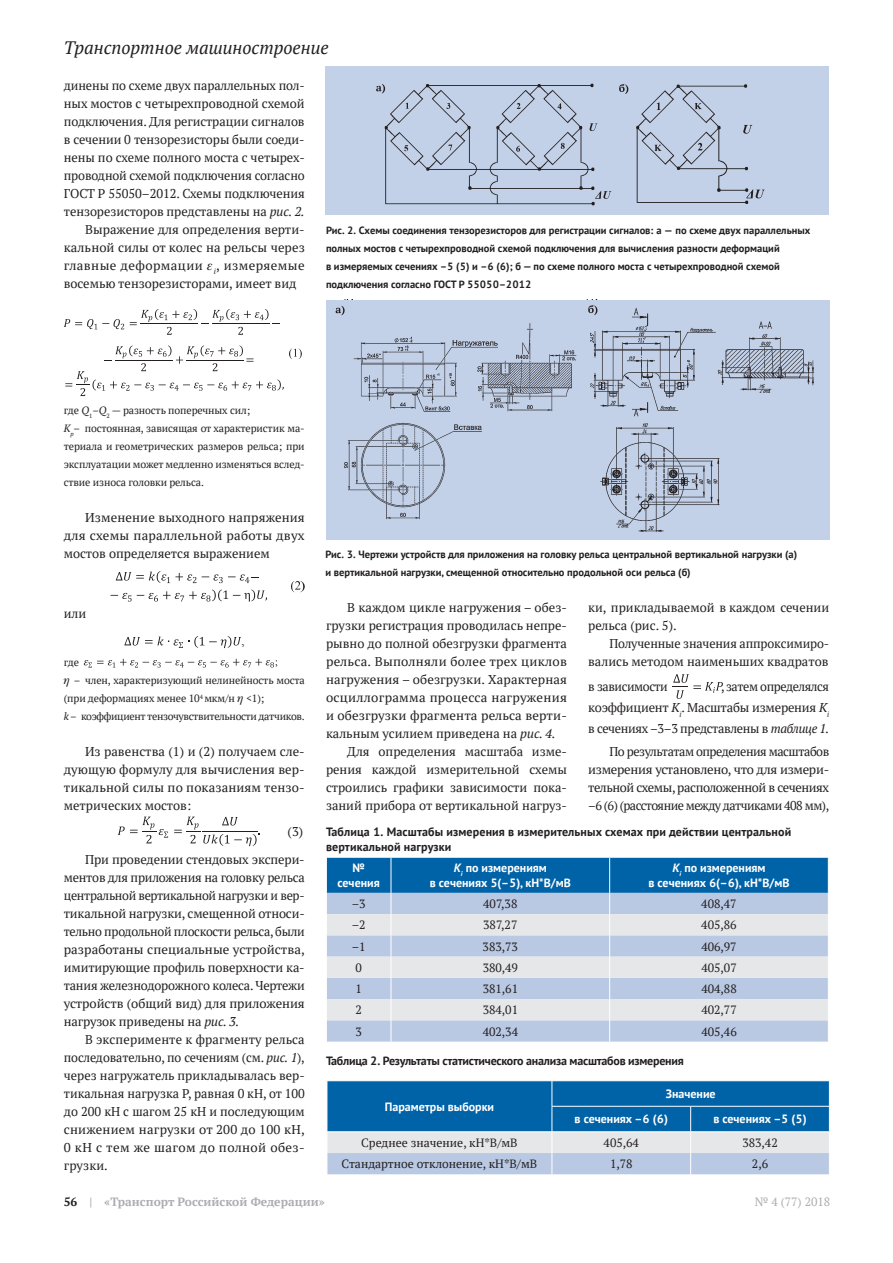
<style>
.page{position:relative;width:893px;height:1263px;background:#fff}
.page>*{position:absolute;margin:0;border:0;box-sizing:border-box;transform-origin:0 0}
.t1{font:italic 18px "PT Serif";color:#231f20}
.t2{font:12.75px/18px "PT Serif";color:#231f20;text-align:justify}
.t3{font:12.75px "PT Serif";letter-spacing:.02em;color:#231f20}
.t4{font:12.75px "PT Serif";letter-spacing:.03em;color:#231f20}
.t5{font:12.75px "PT Serif";letter-spacing:-.03em;color:#231f20}
.t6{font:12.6px "Times New Roman";color:#231f20}
.t7{font:12px "PT Serif";color:#231f20}
.t8{font:700 12px/14.4px "PT Sans";color:#fff;text-align:center}
.t9{font:700 12px/14.4px "PT Sans";letter-spacing:.01em;color:#231f20}
.t10{font:700 12px "PT Sans";letter-spacing:-.02em;color:#231f20}
.t11{font:700 12px "PT Serif";color:#acadb1}
.t12{font:12px "PT Serif";color:#acadb1}
.t13{font:700 10.5px/18px "PT Sans";color:#231f20}
.t14{font:10.5px/18px "PT Serif";letter-spacing:-.01em;color:#231f20}
.s1{font-style:italic}
.s2{color:#231f20}
</style>
<div class="page">
<svg style="left:64px;top:319px;width:60px;height:10px"></svg>
<svg style="left:130px;top:309px;width:149px;height:26px"></svg>
<svg style="left:65px;top:345px;width:237px;height:51px"></svg>
<svg style="left:116px;top:571px;width:80px;height:12px"></svg>
<svg style="left:111px;top:590px;width:156px;height:12px"></svg>
<svg style="left:291px;top:581px;width:14px;height:11px"></svg>
<svg style="left:202px;top:574px;width:56px;height:9px"></svg>
<svg style="left:124px;top:636px;width:117px;height:12px"></svg>
<svg style="left:84px;top:659px;width:193px;height:9px"></svg>
<svg style="left:118px;top:817px;width:50px;height:26px"></svg>
<svg style="left:174px;top:817px;width:86px;height:29px"></svg>
<svg style="left:672px;top:674px;width:51px;height:25px"></svg>
<svg style="left:326px;top:857px;width:503px;height:184px;background:#a6c0da"></svg>
<svg style="left:327px;top:1081px;width:503px;height:93px;background:#629ac5"></svg>
<hr style="left:552px;top:1131px;width:139px;height:1px;background:#fff">
<hr style="left:691px;top:1131px;width:139px;height:1px;background:#fff">
<div style="left:326px;top:66px;width:503px;height:149px;background:#c3d1e8"></div>
<img style="left:382px;top:83px;width:383px;height:123px">
<div style="left:326px;top:300px;width:503px;height:240px;background:#c3d1e8"></div>
<img style="left:344px;top:308px;width:471px;height:224px">
<svg style="left:376px;top:84px;width:9px;height:9px"></svg>
<svg style="left:619px;top:84px;width:9px;height:10px"></svg>
<div style="left:336px;top:300px;width:273px;height:22px;background:#c3d1e8"></div>
<svg style="left:336px;top:306px;width:9px;height:9px"></svg>
<svg style="left:588px;top:305px;width:9px;height:10px"></svg>
<h1 class="t1" style="left:64px;top:36px;width:266px">Транспортное машиностроение</h1>
<p class="t2" style="left:64px;top:76px;width:242px">динены по схеме двух параллельных пол-</p>
<p class="t2" style="left:64px;top:94px;width:242px">ных мостов с четырехпроводной схемой</p>
<p class="t2" style="left:64px;top:112px;width:242px">подключения. Для регистрации сигналов</p>
<p class="t2" style="left:64px;top:130px;width:242px">в сечении 0 тензорезисторы были соеди-</p>
<p class="t2" style="left:64px;top:148px;width:242px">нены по схеме полного моста с четырех-</p>
<p class="t2" style="left:64px;top:166px;width:242px">проводной схемой подключения согласно</p>
<p class="t2" style="left:64px;top:184px;width:243px">ГОСТ Р 55050–2012. Схемы подключения</p>
<p class="t2" style="left:64px;top:202px;width:242px">тензорезисторов представлены на <span class="s1">рис. 2.</span></p>
<p class="t2" style="left:85px;top:220px;width:221px">Выражение для определения верти-</p>
<p class="t2" style="left:64px;top:238px;width:243px">кальной силы от колес на рельсы через</p>
<p class="t4" style="left:64px;top:257px;width:242px">главные деформации <sub>i</sub>, измеряемые</p>
<p class="t2" style="left:64px;top:274px;width:234px">восемью тензорезисторами, имеет вид</p>
<p class="t13" style="left:326px;top:221px;width:486px">Рис. 2. Схемы соединения тензорезисторов для регистрации сигналов: а — по схеме двух параллельных полных мостов с четырехпроводной схемой подключения для вычисления разности деформаций<br>в измеряемых сечениях –5 (5) и –6 (6); б — по схеме полного моста с четырехпроводной схемой подключения согласно ГОСТ Р 55050–2012</p>
<p class="t14" style="left:64px;top:401px;width:242px">где <span class="s1">Q</span><sub>1</sub>–<span class="s1">Q</span><sub>2</sub> — разность поперечных сил;<br><span class="s1">K</span><sub>p</sub>– постоянная, зависящая от характеристик ма&shy;териала и геометрических размеров рельса; при эксплуатации может медленно изменяться вслед&shy;ствие износа головки рельса.</p>
<p class="t2" style="left:64px;top:508px;width:243px;text-indent:21px">Изменение выходного напряжения для схемы параллельной работы двух мостов определяется выражением</p>
<p class="t2" style="left:64px;top:605px;width:24px">или</p>
<p class="t6" style="left:242px;top:633px;width:5px">,</p>
<p class="t14" style="left:64px;top:653px;width:17px">где</p>
<p class="t14" style="left:64px;top:671px;width:242px;text-indent:10px">– член, характеризующий нелинейность моста (при деформациях менее 10<sup>4</sup> мкм/н &lt;1);<br><span class="s1">k</span> – коэффициент тензочувствительности датчиков.</p>
<p class="t2" style="left:64px;top:742px;width:242px;text-indent:21px">Из равенства (1) и (2) получаем сле&shy;дующую формулу для вычисления вер&shy;тикальной силы по показаниям тензо&shy;метрических мостов:</p>
<p class="t2" style="left:288px;top:822px;width:17px">(3)</p>
<p class="t2" style="left:64px;top:850px;width:243px;text-indent:21px">При проведении стендовых экспери&shy;ментов для приложения на головку рельса центральной вертикальной нагрузки и вер&shy;тикальной нагрузки, смещенной относи&shy;тельно продольной плоскости рельса, были разработаны специальные устройства, имитирующие профиль поверхности ка&shy;тания железнодорожного колеса. Чертежи устройств (общий вид) для приложения нагрузок приведены на <span class="s1">рис. 3.</span></p>
<p class="t2" style="left:64px;top:1030px;width:242px;text-indent:21px">В эксперименте к фрагменту рельса последовательно, по сечениям (см. <span class="s1">рис. 1</span>), через нагружатель прикладывалась вер&shy;тикальная нагрузка P, равная 0 кН, от 100 до 200 кН с шагом 25 кН и последующим снижением нагрузки от 200 до 100 кН, 0 кН с тем же шагом до полной обез&shy;грузки.</p>
<p class="t13" style="left:325px;top:545px;width:473px">Рис. 3. Чертежи устройств для приложения на головку рельса центральной вертикальной нагрузки (а) и вертикальной нагрузки, смещенной относительно продольной оси рельса (б)</p>
<p class="t2" style="left:347px;top:598px;width:221px">В каждом цикле нагружения – обез-</p>
<p class="t2" style="left:326px;top:616px;width:242px">грузки регистрация проводилась непре-</p>
<p class="t2" style="left:326px;top:634px;width:243px">рывно до полной обезгрузки фрагмента</p>
<p class="t3" style="left:326px;top:653px;width:242px">рельса. Выполняли более трех циклов</p>
<p class="t2" style="left:326px;top:670px;width:242px">нагружения – обезгрузки. Характерная</p>
<p class="t3" style="left:326px;top:689px;width:242px">осциллограмма процесса нагружения</p>
<p class="t2" style="left:326px;top:706px;width:242px">и обезгрузки фрагмента рельса верти-</p>
<p class="t2" style="left:326px;top:724px;width:231px">кальным усилием приведена на <span class="s1">рис. 4.</span></p>
<p class="t2" style="left:347px;top:742px;width:221px">Для определения масштаба изме-</p>
<p class="t2" style="left:326px;top:760px;width:242px">рения каждой измерительной схемы</p>
<p class="t2" style="left:326px;top:778px;width:242px">строились графики зависимости пока-</p>
<p class="t2" style="left:326px;top:796px;width:242px">заний прибора от вертикальной нагруз-</p>
<p class="t2" style="left:588px;top:598px;width:242px">ки, прикладываемой в каждом сечении рельса (рис. 5).</p>
<p class="t2" style="left:588px;top:634px;width:242px;text-align:right">Полученные значения аппроксимиро&shy;вались методом наименьших квадратов</p>
<p class="t5" style="left:588px;top:678px;width:81px">в зависимости</p>
<p class="t2" style="left:588px;top:676px;width:242px;line-height:21px;text-indent:133px">, затем определялся коэффициент <span class="s1">K</span><sub>i</sub>. Масштабы измерения <span class="s1">K</span><sub>i </sub>в сечениях –3–3 представлены в <span class="s1">таблице 1.</span></p>
<p class="t2" style="left:588px;top:742px;width:243px;text-indent:21px">По результатам определения масштабов измерения установлено, что для измери&shy;тельной схемы, расположенной в сечениях –6 (6) (расстояние между датчиками 408 мм),</p>
<p class="t9" style="left:326px;top:825px;width:467px">Таблица 1. Масштабы измерения в измерительных схемах при действии центральной вертикальной нагрузки</p>
<p class="t8" style="left:338px;top:861px;width:44px">№ сечения</p>
<p class="t8" style="left:430px;top:861px;width:143px"><span class="s1">К</span><sub>i</sub> по измерениям<br>в сечениях 5(–5), кН*В/мВ</p>
<p class="t8" style="left:648px;top:861px;width:143px"><span class="s1">К</span><sub>i</sub> по измерениям<br>в сечениях 6(–6), кН*В/мВ</p>
<p class="t7" style="left:352px;top:896px;width:15px">–3</p>
<p class="t7" style="left:483px;top:896px;width:36px">407,38</p>
<p class="t7" style="left:701px;top:896px;width:37px">408,47</p>
<p class="t7" style="left:352px;top:917px;width:15px">–2</p>
<p class="t7" style="left:483px;top:917px;width:36px">387,27</p>
<p class="t7" style="left:701px;top:917px;width:37px">405,86</p>
<p class="t7" style="left:352px;top:938px;width:15px">–1</p>
<p class="t7" style="left:483px;top:938px;width:37px">383,73</p>
<p class="t7" style="left:701px;top:938px;width:37px">406,97</p>
<p class="t7" style="left:355px;top:960px;width:8px">0</p>
<p class="t7" style="left:483px;top:960px;width:37px">380,49</p>
<p class="t7" style="left:701px;top:960px;width:37px">405,07</p>
<p class="t7" style="left:356px;top:981px;width:8px">1</p>
<p class="t7" style="left:483px;top:981px;width:37px">381,61</p>
<p class="t7" style="left:701px;top:981px;width:37px">404,88</p>
<p class="t7" style="left:356px;top:1002px;width:8px">2</p>
<p class="t7" style="left:483px;top:1002px;width:37px">384,01</p>
<p class="t7" style="left:701px;top:1002px;width:37px">402,77</p>
<p class="t7" style="left:356px;top:1023px;width:8px">3</p>
<p class="t7" style="left:483px;top:1023px;width:37px">402,34</p>
<p class="t7" style="left:701px;top:1023px;width:37px">405,46</p>
<p class="t10" style="left:326px;top:1053px;width:359px">Таблица 2. Результаты статистического анализа масштабов измерения</p>
<p class="t8" style="left:385px;top:1099px;width:111px">Параметры выборки</p>
<p class="t8" style="left:575px;top:1081px;width:143px;line-height:25px;text-align:left;text-indent:91px">Значение в сечениях –6 (6)</p>
<p class="t8" style="left:713px;top:1111px;width:95px">в сечениях –5 (5)</p>
<p class="t7" style="left:361px;top:1135px;width:158px">Среднее значение, кН*В/мВ</p>
<p class="t7" style="left:604px;top:1135px;width:37px">405,64</p>
<p class="t7" style="left:742px;top:1135px;width:37px">383,42</p>
<p class="t7" style="left:342px;top:1156px;width:197px">Стандартное отклонение, кН*В/мВ</p>
<p class="t7" style="left:610px;top:1156px;width:24px">1,78</p>
<p class="t7" style="left:752px;top:1156px;width:18px">2,6</p>
<p class="t11" style="left:64px;top:1194px;width:263px"><span class="s2">56</span> | «Транспорт Российской Федерации»</p>
<p class="t12" style="left:755px;top:1194px;width:77px">№ 4 (77) 2018</p>
</div>
